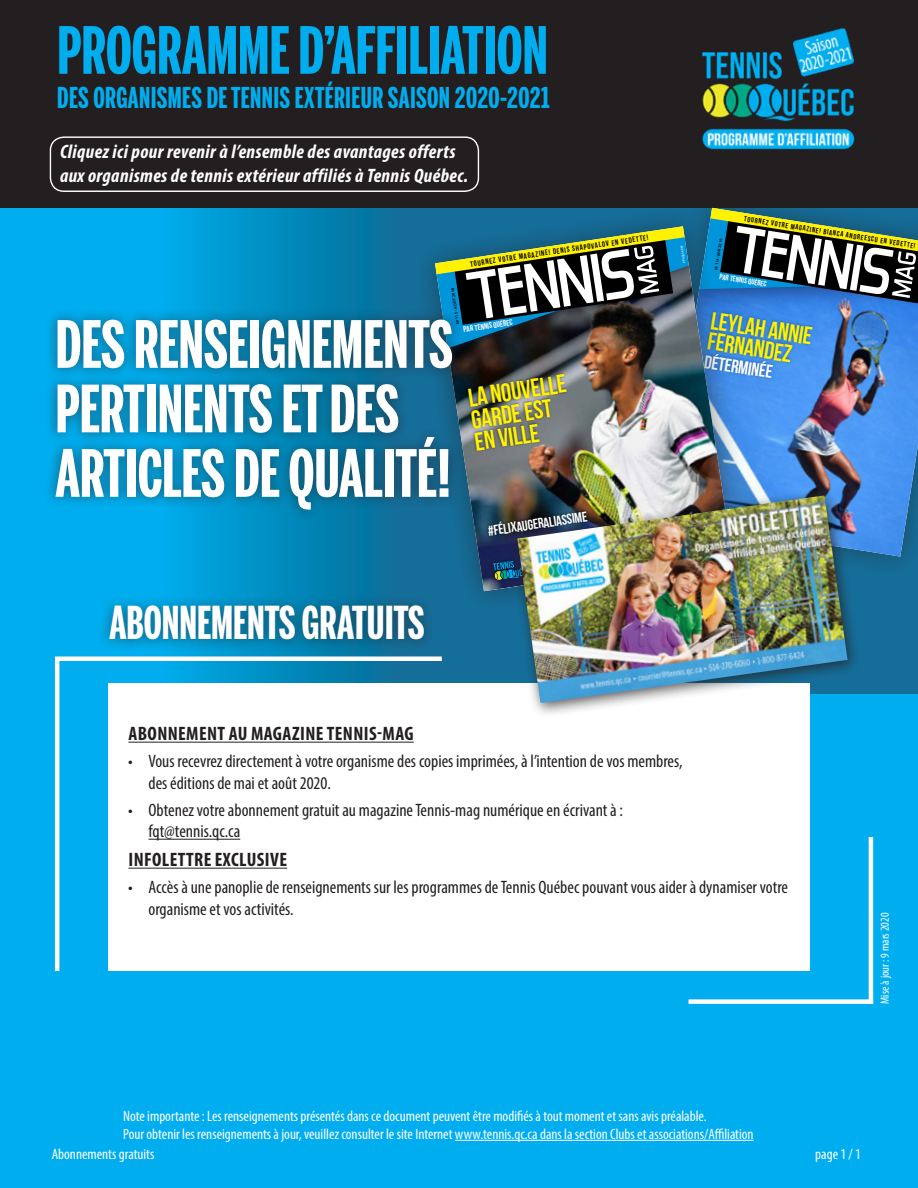
<style>
.page{position:relative;width:918px;height:1188px;background:#fff}
.page>*{position:absolute;margin:0;border:0;box-sizing:border-box;transform-origin:0 0}
.t1{font:700 64.5px/64.5px "Benton Sans Extra Compressed";color:#fff}
.t2{font:700 64.5px "Benton Sans Extra Compressed";color:#00aeef}
.t3{font:700 45px "Benton Sans Extra Compressed";color:#fff}
.t4{font:700 28.5px "Benton Sans Extra Compressed";letter-spacing:.015em;color:#00aeef}
.t5{font:25.8px/22.4px "Bebas Neue";color:#fff200}
.t6{font:24.75px/20.5px "Bebas Neue";color:#fff200}
.t7{font:italic 700 condensed 19.5px/23.4px "Myriad Pro";letter-spacing:.02em;color:#fff}
.t8{font:700 condensed 19.5px "Myriad Pro";letter-spacing:.02em;color:#231f20}
.t9{font:18.45px "Bebas Neue";color:#fff}
.t10{font:condensed 18px/21.6px "Myriad Pro";color:#231f20}
.t11{font:condensed 15px/18px "Myriad Pro";color:#fff}
.t12{font:14.25px "Bebas Neue";color:#fff}
.t13{font:condensed 12px "Myriad Pro";color:#fff}
.t14{font:8.1px "Bebas Neue";color:#fff}
.t15{font:7.8px "Bebas Neue";color:#000}
.t16{font:7.8px "Bebas Neue";color:#fff}
.t17{font:7.35px "Bebas Neue";color:#000}
.t18{font:600 4.35px "Myriad Pro";color:#000}
.t19{font:600 4.05px "Myriad Pro";color:#000}
.t20{font:3.45px "Myriad Pro";color:#fff}
</style>
<div class="page">
<div style="left:0;top:0;width:918px;height:208px;background:#231f20"></div>
<img style="left:701px;top:28px;width:154px;height:122px">
<div style="left:50px;top:135px;width:432px;height:59px;background:#fff;opacity:.75"></div>
<div style="left:0;top:208px;width:918px;height:980px;background:#00aeef"></div>
<hr style="left:455px;top:1140px;width:299px;height:1px;background:#fff">
<svg style="left:54px;top:208px;width:864px;height:485px"></svg>
<div style="left:640px;top:185px;width:278px;height:394px;background:#231f20;opacity:.5"></div>
<div style="left:411px;top:203px;width:345px;height:412px;background:#231f20;opacity:.5"></div>
<svg style="left:490px;top:548px;width:18px;height:36px"></svg>
<img style="left:435px;top:208px;width:483px;height:331px">
<div style="left:108px;top:683px;width:702px;height:288px;background:#fff"></div>
<hr style="left:128px;top:742px;width:286px;height:1px;background:#231f20">
<hr style="left:148px;top:839px;width:92px;height:1px;background:#231f20">
<hr style="left:128px;top:868px;width:159px;height:1px;background:#231f20">
<div style="left:43px;top:307px;width:422px;height:345px;background:#231f20;opacity:.56"></div>
<div style="left:55px;top:656px;width:387px;height:5px;background:#fff"></div>
<hr style="left:55px;top:661px;width:4px;height:310px;background:#fff">
<div style="left:688px;top:999px;width:185px;height:5px;background:#fff"></div>
<hr style="left:869px;top:837px;width:4px;height:167px;background:#fff">
<div style="left:508px;top:486px;width:354px;height:231px;background:#231f20;opacity:.75"></div>
<img style="left:517px;top:495px;width:331px;height:208px">
<h1 class="t2" style="left:57px;top:10px;width:492px">PROGRAMME D’AFFILIATION</h1>
<h3 class="t4" style="left:57px;top:80px;width:494px">DES ORGANISMES DE TENNIS EXTÉRIEUR SAISON 2020-2021</h3>
<p class="t7" style="left:60px;top:140px;width:410px">Cliquez ici pour revenir à l’ensemble des avantages offerts aux organismes de tennis extérieur affiliés à Tennis Québec.</p>
<p class="t15" style="left:470px;top:259px;width:181px;rotate:-8deg">TOURNEZ VOTRE MAGAZINE! DENIS SHAPOVALOV EN VEDETTE!</p>
<p class="t20" style="left:682px;top:263px;width:19px;rotate:-98deg">PP40634067</p>
<p class="t18" style="left:455px;top:325px;width:38px;rotate:-98deg">N0 115 - AOÛT 20 19</p>
<p class="t14" style="left:463px;top:325px;width:51px;rotate:-9deg">PAR TENNIS QUÉBEC</p>
<p class="t1" style="left:56px;top:312px;width:399px">DES RENSEIGNEMENTS<br>PERTINENTS ET DES<br>ARTICLES DE QUALITÉ!</p>
<h3 class="t5" style="left:466px;top:387px;width:101px;rotate:-9deg">LA NOUVELLE<br>GARDE EST<br>EN VILLe</h3>
<p class="t12" style="left:487px;top:524px;width:101px;rotate:-9deg">#FÉLIXAUGERALIASSIME</p>
<p class="t19" style="left:714px;top:270px;width:33px;rotate:-81deg">N0 114 - MAI 20 19</p>
<p class="t17" style="left:745px;top:215px;width:175px;rotate:9deg">TOURNEZ VOTRE MAGAZINE! BIANCA ANDREESCU EN VEDETTE!</p>
<p class="t16" style="left:720px;top:272px;width:49px;rotate:9deg">PAR TENNIS QUÉBEC</p>
<h3 class="t6" style="left:713px;top:310px;width:104px;rotate:9deg">Leylah Annie<br>Fernandez</h3>
<p class="t9" style="left:706px;top:352px;width:70px;rotate:9deg">DÉTERMINÉE</p>
<p class="t3" style="left:110px;top:595px;width:317px">ABONNEMENTS GRATUITS</p>
<p class="t8" style="left:128px;top:722px;width:287px">ABONNEMENT AU MAGAZINE TENNIS-MAG</p>
<p class="t10" style="left:148px;top:750px;width:536px;text-indent:-20px">• Vous recevrez directement à votre organisme des copies imprimées, à l’intention de vos membres, des éditions de mai et août 2020.</p>
<p class="t10" style="left:148px;top:799px;width:476px;text-indent:-20px">• Obtenez votre abonnement gratuit au magazine Tennis-mag numérique en écrivant à : fqt@tennis.qc.ca</p>
<p class="t8" style="left:128px;top:848px;width:160px">INFOLETTRE EXCLUSIVE</p>
<p class="t10" style="left:148px;top:876px;width:641px;text-indent:-20px">• Accès à une panoplie de renseignements sur les programmes de Tennis Québec pouvant vous aider à dynamiser votre organisme et vos activités.</p>
<p class="t13" style="left:878px;top:1004px;width:93px;rotate:-90deg">Mise à jour : 9 mars 2020</p>
<p class="t11" style="left:123px;top:1107px;width:632px">Note importante : Les renseignements présentés dans ce document peuvent être modifiés à tout moment et sans avis préalable.<br>Pour obtenir les renseignements à jour, veuillez consulter le site Internet www.tennis.qc.ca dans la section Clubs et associations/Affiliation</p>
<p class="t11" style="left:52px;top:1145px;width:104px">Abonnements gratuits</p>
<p class="t11" style="left:815px;top:1145px;width:47px">page 1 / 1</p>
</div>
